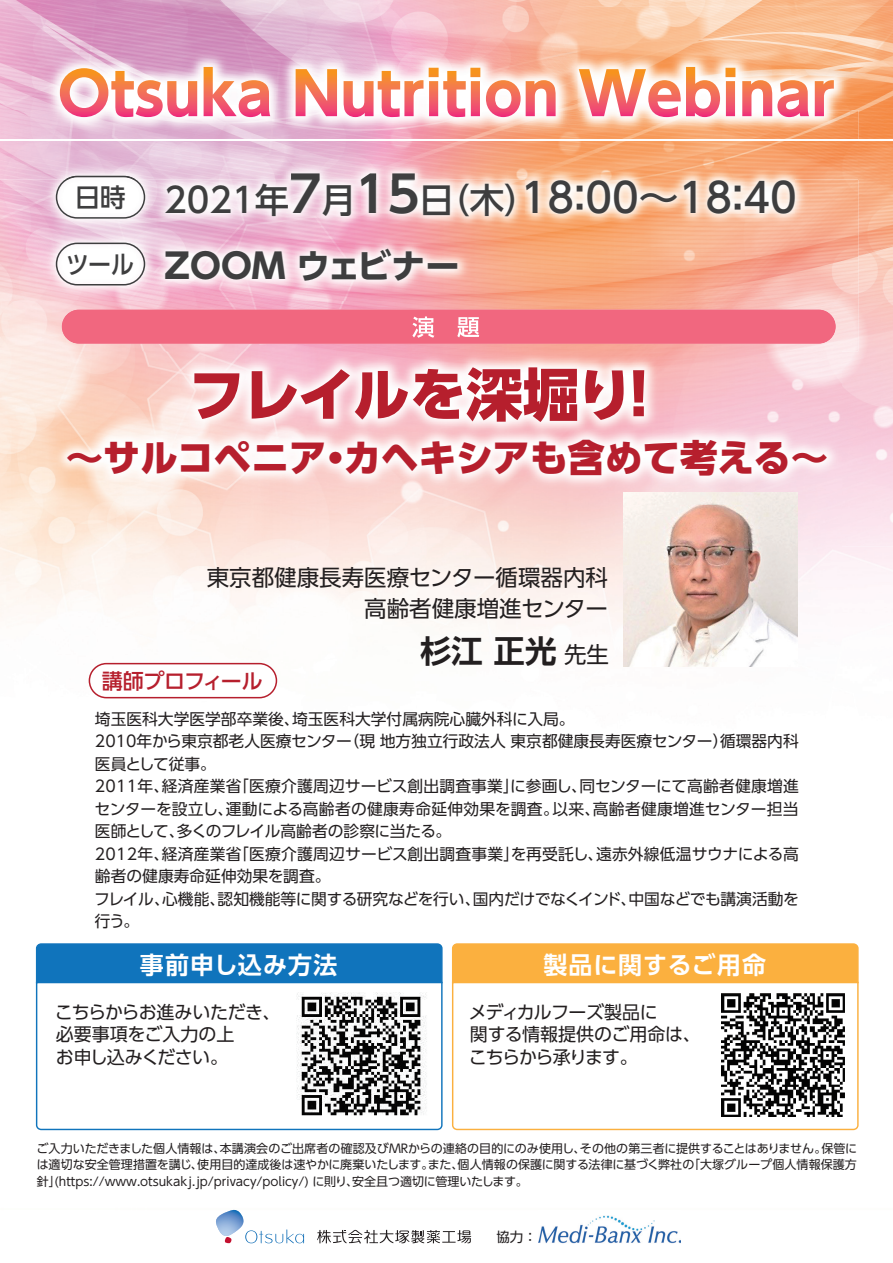
<style>
.page{position:relative;width:893px;height:1263px;background:#fff}
.page>*{position:absolute;margin:0;border:0;box-sizing:border-box;transform-origin:0 0}
.t1{font:800 57px "UD Shin Go Pro";letter-spacing:-.03em;color:#b61f2d}
.t2{font:500 40.5px "UD Shin Go Pro";color:#3e3e3f}
.t3{font:800 37.5px "UD Shin Go Pro";color:#b61f2d}
.t4{font:700 34.35px "UD Shin Go Pro";color:#3e3e3f}
.t5{font:700 31.5px "UD Shin Go Pro De";color:#231f20}
.t6{font:700 24px "UD Shin Go Pro De";letter-spacing:.05em;color:#fff}
.t7{font:22.5px/31.5px "UD Shin Go Pro";color:#231f20;text-align:right}
.t8{font:500 21px "UD Shin Go Pro";letter-spacing:-.015em;color:#b61f2d}
.t9{font:18px/22.5px "UD Shin Go Pro";letter-spacing:-.035em;color:#231f20}
.t10{font:15.75px/22.5px "UD Shin Go Pro";color:#231f20}
.t11{font:13.5px "UD Shin Go Pro";color:#231f20}
.t12{font:12px/16.5px "UD Shin Go Pro";color:#231f20;text-align:justify}
.s1{font-size:25.5px}
.s2{font-size:34.35px}
.s3{font-family:"UD Shin Go Pro De";font-weight:700;font-size:49.05px}
.s4{font-family:"UD Shin Go Pro";font-weight:400;font-size:22.5px}
</style>
<div class="page">
<img style="left:0;top:0;width:893px;height:1244px">
<div style="left:451px;top:942px;width:408px;height:42px;background:#fbb03f"></div>
<svg style="left:452px;top:982px;width:407px;height:148px"></svg>
<div style="left:35px;top:942px;width:408px;height:42px;background:#1074bc"></div>
<svg style="left:36px;top:982px;width:407px;height:148px"></svg>
<div style="left:89px;top:664px;width:187px;height:34px;background:#fff;border-radius:17px"></div>
<div style="left:89px;top:663px;width:188px;height:35px;border:2px solid #b61f2d;border-radius:17px"></div>
<img style="left:841px;top:301px;width:52px;height:245px">
<img style="left:1px;top:351px;width:840px;height:195px">
<img style="left:0;top:180px;width:590px;height:128px">
<img style="left:590px;top:180px;width:268px;height:121px">
<img style="left:0;top:308px;width:1px;height:43px">
<img style="left:1px;top:301px;width:857px;height:50px">
<div style="left:62px;top:310px;width:774px;height:34px;background:#f1677f"></div>
<img style="left:412px;top:316px;width:67px;height:22px">
<img style="left:291px;top:180px;width:29px;height:33px">
<img style="left:361px;top:180px;width:57px;height:33px">
<img style="left:526px;top:180px;width:269px;height:33px">
<svg style="left:56px;top:180px;width:89px;height:39px"></svg>
<div style="left:56px;top:243px;width:89px;height:42px;border:2px solid #3e3e3f;border-radius:21px"></div>
<img style="left:858px;top:139px;width:35px;height:41px">
<img style="left:0;top:6px;width:578px;height:104px">
<img style="left:578px;top:6px;width:315px;height:133px">
<img style="left:0;top:110px;width:858px;height:70px">
<img style="left:0;top:139px;width:858px;height:2px">
<img style="left:291px;top:173px;width:29px;height:7px">
<img style="left:361px;top:173px;width:57px;height:7px">
<img style="left:65px;top:176px;width:71px;height:4px">
<svg style="left:60px;top:68px;width:137px;height:49px"></svg>
<svg style="left:204px;top:67px;width:66px;height:50px"></svg>
<svg style="left:296px;top:69px;width:41px;height:47px"></svg>
<svg style="left:344px;top:71px;width:79px;height:46px"></svg>
<svg style="left:429px;top:68px;width:51px;height:49px"></svg>
<svg style="left:486px;top:80px;width:70px;height:37px"></svg>
<svg style="left:579px;top:67px;width:156px;height:50px"></svg>
<svg style="left:742px;top:80px;width:67px;height:37px"></svg>
<svg style="left:815px;top:80px;width:19px;height:36px"></svg>
<img style="left:623px;top:492px;width:175px;height:175px">
<img style="left:297px;top:993px;width:132px;height:128px">
<img style="left:722px;top:994px;width:123px;height:123px">
<svg style="left:215px;top:1209px;width:89px;height:34px"></svg>
<svg style="left:317px;top:1230px;width:154px;height:13px"></svg>
<img style="left:539px;top:1211px;width:142px;height:33px">
<h2 class="t2" style="left:75px;top:164px;width:723px"><span class="s1">日時</span> <span class="s2">2021年</span><span class="s3">7</span><span class="s2">月</span><span class="s3">15</span><span class="s2">日（木）</span>18：00～18：40</h2>
<h3 class="t4" style="left:66px;top:238px;width:395px"><sup>ツール</sup> ZOOM ウェビナー</h3>
<h1 class="t1" style="left:188px;top:348px;width:518px">フレイルを深堀り！　</h1>
<h3 class="t3" style="left:66px;top:427px;width:764px">～サルコペニア・カヘキシアも含めて考える～</h3>
<h3 class="t7" style="left:207px;top:561px;width:403px">東京都健康長寿医療センター循環器内科高齢者健康増進センター</h3>
<h3 class="t8" style="left:102px;top:664px;width:162px">講師プロフィール</h3>
<h3 class="t5" style="left:420px;top:625px;width:190px">杉江 正光 <span class="s4">先生</span></h3>
<p class="t10" style="left:94px;top:707px;width:706px">埼玉医科大学医学部卒業後、埼玉医科大学付属病院心臓外科に入局。<br>2010年から東京都老人医療センター（現 地方独立行政法人 東京都健康長寿医療センター）循環器内科医員として従事。<br>2011年、経済産業省「医療介護周辺サービス創出調査事業」に参画し、同センターにて高齢者健康増進センターを設立し、運動による高齢者の健康寿命延伸効果を調査。以来、高齢者健康増進センター担当医師として、多くのフレイル高齢者の診察に当たる。<br>2012年、経済産業省「医療介護周辺サービス創出調査事業」を再受託し、遠赤外線低温サウナによる高齢者の健康寿命延伸効果を調査。<br>フレイル、心機能、認知機能等に関する研究などを行い、国内だけでなくインド、中国などでも講演活動を行う。</p>
<h3 class="t6" style="left:140px;top:945px;width:199px">事前申し込み方法</h3>
<h3 class="t6" style="left:543px;top:945px;width:224px">製品に関するご用命</h3>
<p class="t9" style="left:55px;top:1000px;width:227px">こちらからお進みいただき、必要事項をご入力の上<br>お申し込みください。</p>
<p class="t9" style="left:469px;top:1000px;width:234px">メディカルフーズ製品に<br>関する情報提供のご用命は、こちらから承ります。</p>
<p class="t12" style="left:36px;top:1139px;width:822px">ご入力いただきました個人情報は、本講演会のご出席者の確認及びMRからの連絡の目的にのみ使用し、その他の第三者に提供することはありません。保管には適切な安全管理措置を講じ、使用目的達成後は速やかに廃棄いたします。また、個人情報の保護に関する法律に基づく弊社の「大塚グループ個人情報保護方針」(https://www.otsukakj.jp/privacy/policy/) に則り、安全且つ適切に管理いたします。</p>
<p class="t11" style="left:496px;top:1226px;width:42px">協力：</p>
</div>
